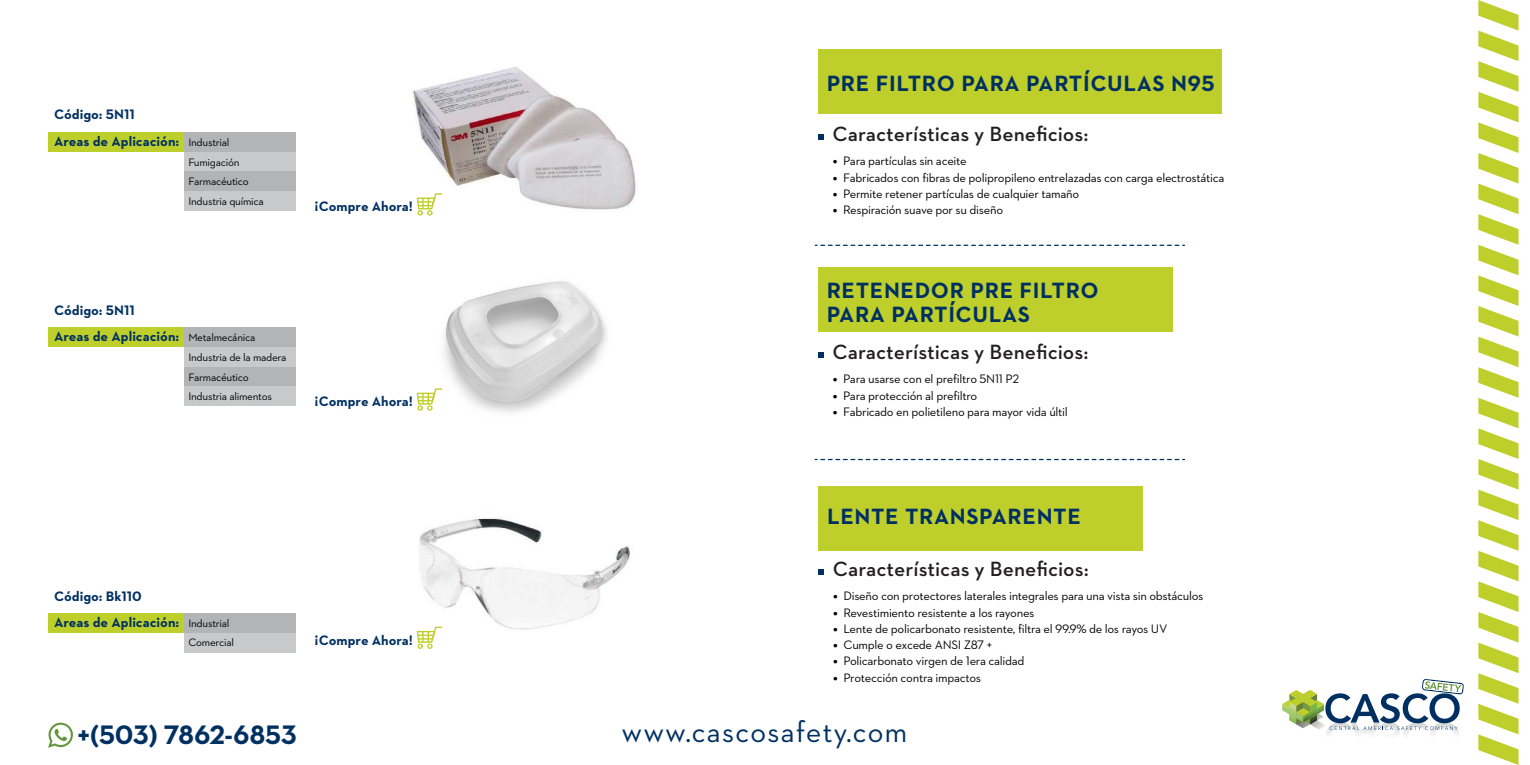
<style>
.page{position:relative;width:1530px;height:765px;background:#fff}
.page>*{position:absolute;margin:0;border:0;box-sizing:border-box;transform-origin:0 0}
.t1{font:30px "STIHL Contraface Text";letter-spacing:.025em;color:#003062}
.t2{font:700 27.25px "STIHL Contraface Text";letter-spacing:-.01em;color:#003062}
.t3{font:700 22.5px/24px "STIHL Contraface Text";letter-spacing:.025em;color:#003062}
.t4{font:21px "STIHL Contraface Text Demi";color:#231f20}
.t5{font:700 14px "STIHL Contraface Text";color:#003062}
.t6{font:12.5px "STIHL Contraface Text";letter-spacing:-.025em;color:#000}
.t7{font:11px/19.8px "STIHL Contraface Text";letter-spacing:-.025em;color:#000}
</style>
<div class="page">
<img style="left:442px;top:281px;width:165px;height:132px">
<img style="left:413px;top:66px;width:223px;height:144px">
<svg style="left:1478px;top:0;width:41px;height:765px"></svg>
<svg style="left:1282px;top:679px;width:182px;height:56px"></svg>
<svg style="left:815px;top:245px;width:370px;height:1px"></svg>
<svg style="left:815px;top:459px;width:370px;height:1px"></svg>
<div style="left:818px;top:49px;width:404px;height:65px;background:#becf2b"></div>
<svg style="left:818px;top:134px;width:6px;height:6px"></svg>
<div style="left:48px;top:132px;width:137px;height:20px;background:#becf2b"></div>
<svg style="left:417px;top:193px;width:25px;height:23px"></svg>
<div style="left:185px;top:132px;width:111px;height:20px;background:#b2b4b6"></div>
<div style="left:185px;top:152px;width:111px;height:20px;background:#c7c9ca"></div>
<div style="left:185px;top:172px;width:111px;height:19px;background:#b2b4b6"></div>
<div style="left:185px;top:191px;width:111px;height:20px;background:#c7c9ca"></div>
<div style="left:818px;top:267px;width:355px;height:65px;background:#becf2b"></div>
<svg style="left:818px;top:352px;width:6px;height:6px"></svg>
<div style="left:48px;top:327px;width:137px;height:20px;background:#becf2b"></div>
<svg style="left:417px;top:388px;width:25px;height:23px"></svg>
<div style="left:185px;top:327px;width:111px;height:20px;background:#b2b4b6"></div>
<div style="left:185px;top:347px;width:111px;height:20px;background:#c7c9ca"></div>
<div style="left:185px;top:367px;width:111px;height:19px;background:#b2b4b6"></div>
<div style="left:185px;top:386px;width:111px;height:20px;background:#c7c9ca"></div>
<img style="left:416px;top:517px;width:214px;height:116px">
<div style="left:48px;top:614px;width:137px;height:19px;background:#becf2b"></div>
<div style="left:818px;top:486px;width:325px;height:65px;background:#becf2b"></div>
<svg style="left:818px;top:569px;width:6px;height:6px"></svg>
<div style="left:185px;top:614px;width:111px;height:19px;background:#b2b4b6"></div>
<div style="left:185px;top:633px;width:111px;height:20px;background:#c7c9ca"></div>
<svg style="left:417px;top:627px;width:25px;height:22px"></svg>
<svg style="left:48px;top:722px;width:25px;height:26px"></svg>
<p class="t5" style="left:54px;top:106px;width:82px">Código: 5N11</p>
<p class="t5" style="left:54px;top:132px;width:127px">Areas de Aplicación:</p>
<p class="t7" style="left:188px;top:132px;width:77px">Industrial<br>Fumigación<br>Farmacéutico<br>Industria química</p>
<p class="t5" style="left:315px;top:197px;width:100px">¡Compre Ahora!</p>
<p class="t5" style="left:54px;top:301px;width:82px">Código: 5N11</p>
<p class="t5" style="left:54px;top:327px;width:127px">Areas de Aplicación:</p>
<p class="t7" style="left:188px;top:327px;width:100px">Metalmecánica<br>Industria de la madera<br>Farmacéutico<br>Industria alimentos</p>
<p class="t5" style="left:315px;top:393px;width:100px">¡Compre Ahora!</p>
<h3 class="t3" style="left:827px;top:71px;width:389px">PRE FILTRO PARA PARTÍCULAS N95</h3>
<h3 class="t4" style="left:833px;top:121px;width:257px">Características y Beneficios:</h3>
<p class="t6" style="left:833px;top:153px;width:136px">● Para partículas sin aceite</p>
<p class="t6" style="left:833px;top:170px;width:393px">● Fabricados con fibras de polipropileno entrelazadas con carga electrostática</p>
<p class="t6" style="left:833px;top:186px;width:248px">● Permite retener partículas de cualquier tamaño</p>
<p class="t6" style="left:833px;top:202px;width:172px">● Respiración suave por su diseño</p>
<h3 class="t3" style="left:827px;top:278px;width:274px">RETENEDOR PRE FILTRO<br>PARA PARTÍCULAS</h3>
<h3 class="t4" style="left:833px;top:339px;width:257px">Características y Beneficios:</h3>
<p class="t6" style="left:833px;top:371px;width:188px">● Para usarse con el prefiltro 5N11 P2</p>
<p class="t6" style="left:833px;top:388px;width:146px">● Para protección al prefiltro</p>
<p class="t6" style="left:833px;top:404px;width:237px">● Fabricado en polietileno para mayor vida últil</p>
<h3 class="t3" style="left:827px;top:504px;width:255px">LENTE TRANSPARENTE</h3>
<h3 class="t4" style="left:833px;top:556px;width:257px">Características y Beneficios:</h3>
<p class="t5" style="left:54px;top:587px;width:89px">Código: Bk110</p>
<p class="t6" style="left:833px;top:588px;width:372px">● Diseño con protectores laterales integrales para una vista sin obstáculos</p>
<p class="t6" style="left:833px;top:605px;width:203px">● Revestimiento resistente a los rayones</p>
<p class="t6" style="left:833px;top:621px;width:336px">● Lente de policarbonato resistente, filtra el 99.9% de los rayos UV</p>
<p class="t6" style="left:833px;top:637px;width:161px">● Cumple o excede ANSI Z87 +</p>
<p class="t6" style="left:833px;top:653px;width:193px">● Policarbonato virgen de 1era calidad</p>
<p class="t6" style="left:833px;top:670px;width:150px">● Protección contra impactos</p>
<p class="t5" style="left:54px;top:614px;width:127px">Areas de Aplicación:</p>
<p class="t7" style="left:188px;top:614px;width:47px;line-height:18.2px">Industrial<br>Comercial</p>
<p class="t5" style="left:315px;top:631px;width:100px">¡Compre Ahora!</p>
<h2 class="t2" style="left:77px;top:717px;width:221px">+(503) 7862-6853</h2>
<h1 class="t1" style="left:622px;top:713px;width:287px">www.cascosafety.com</h1>
</div>
